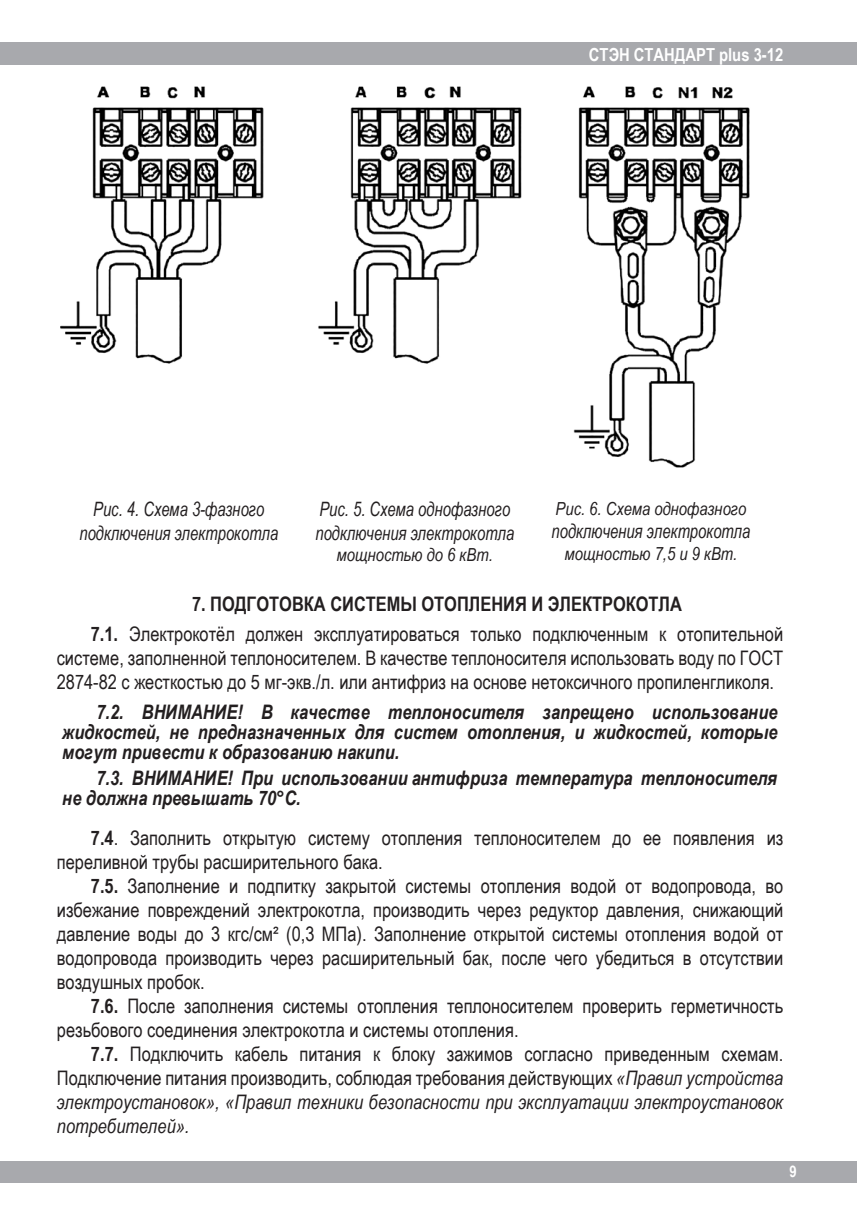
<style>
.page{position:relative;width:857px;height:1225px;background:#fff}
.page>*{position:absolute;margin:0;border:0;box-sizing:border-box;transform-origin:0 0}
.t1{font:20px/24px "Arial Narrow";color:#231f20}
.t2{font:italic 700 20px/20px "Arial Narrow";color:#231f20;text-align:justify}
.t3{font:italic 19.8px/23.8px "Arial Narrow";color:#231f20;text-align:center;scale:.91 1}
.t4{font:italic 18px "Arial Narrow";color:#231f20}
.t5{font:700 18px "Arial Narrow";color:#fff}
.t6{font:700 16px "Arial Narrow";color:#fff}
.s1{font-weight:700}
.s2{font-style:italic}
</style>
<div class="page">
<div style="left:0;top:43px;width:856px;height:22px;background:#a8a9ad"></div>
<div style="left:0;top:1161px;width:856px;height:22px;background:#a8a9ad"></div>
<img style="left:61px;top:86px;width:689px;height:382px">
<p class="t5" style="left:588px;top:41px;width:196px">СТЭН СТАНДАРТ plus 3-12</p>
<p class="t3" style="left:79px;top:496px;width:220px">Рис. 4. Схема 3-фазного подключения электрокотла</p>
<p class="t3" style="left:315px;top:496px;width:220px;text-align:left">Рис. 5. Схема однофазного подключения электрокотла</p>
<p class="t4" style="left:337px;top:542px;width:157px">мощностью до 6 кВт.</p>
<p class="t4" style="left:555px;top:495px;width:192px">Рис. 6. Схема однофазного</p>
<p class="t3" style="left:551px;top:519px;width:220px">подключения электрокотла</p>
<p class="t4" style="left:564px;top:541px;width:174px">мощностью 7,5 и 9 кВт.</p>
<p class="t1" style="left:91px;top:588px;width:693px;line-height:30px;text-align:center"><span class="s1">7. ПОДГОТОВКА СИСТЕМЫ ОТОПЛЕНИЯ И ЭЛЕКТРОКОТЛА<br>7.1.</span> Электрокотёл должен эксплуатироваться только подключенным к отопительной</p>
<p class="t1" style="left:57px;top:645px;width:727px">системе, заполненной теплоносителем. В качестве теплоносителя использовать воду по ГОСТ<br>2874-82 с жесткостью до 5 мг-экв./л. или антифриз на основе нетоксичного пропиленгликоля.</p>
<p class="t2" style="left:62px;top:701px;width:716px;text-indent:34px">7.2. ВНИМАНИЕ! В качестве теплоносителя запрещено использование жидкостей, не предназначенных для систем отопления, и жидкостей, которые могут привести к образованию накипи.</p>
<p class="t2" style="left:62px;top:767px;width:716px;text-indent:34px">7.3. ВНИМАНИЕ! При использовании антифриза температура теплоносителя не должна превышать 70°С.</p>
<p class="t1" style="left:57px;top:825px;width:727px;text-indent:34px"><span class="s1">7.4</span>. Заполнить открытую систему отопления теплоносителем до ее появления из переливной трубы расширительного бака.</p>
<p class="t1" style="left:57px;top:873px;width:727px;text-align:justify;text-indent:34px"><span class="s1">7.5.</span> Заполнение и подпитку закрытой системы отопления водой от водопровода, во избежание повреждений электрокотла, производить через редуктор давления, снижающий давление воды до 3 кгс/см² (0,3 МПа). Заполнение открытой системы отопления водой от водопровода производить через расширительный бак, после чего убедиться в отсутствии воздушных пробок.</p>
<p class="t1" style="left:57px;top:993px;width:727px;text-indent:34px"><span class="s1">7.6.</span> После заполнения системы отопления теплоносителем проверить герметичность резьбового соединения электрокотла и системы отопления.</p>
<p class="t1" style="left:57px;top:1041px;width:727px;text-align:justify;text-indent:34px"><span class="s1">7.7.</span> Подключить кабель питания к блоку зажимов согласно приведенным схемам.<br>Подключение питания производить, соблюдая требования действующих <span class="s2">«Правил устройства электроустановок», «Правил техники безопасности при эксплуатации электроустановок потребителей».</span></p>
<p class="t6" style="left:789px;top:1159px;width:9px">9</p>
</div>
